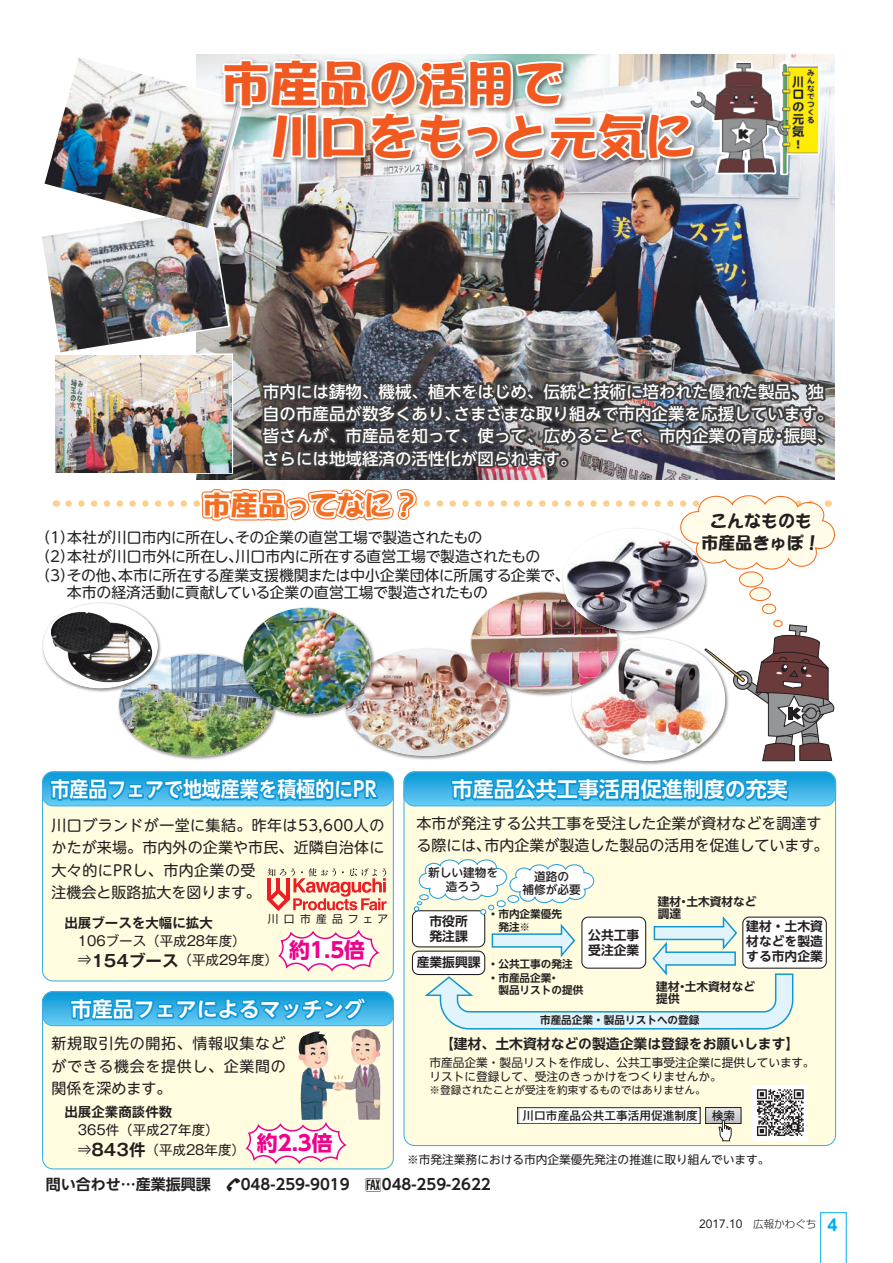
<style>
.page{position:relative;width:893px;height:1263px;background:#fff}
.page>*{position:absolute;margin:0;border:0;box-sizing:border-box;transform-origin:0 0}
.t1{font:48.9px/52.5px "DFPOP1 W12 MP RKSJ H";color:#f15921}
.t2{font:27.6px "DFPOP1 W12 MP RKSJ H";color:#f36e21}
.t3{font:700 21px "UD Shin Go NT Pro De";color:#fff}
.t4{font:700 21px "UD Shin Go NT Pro De";color:#fff;scale:.9 1}
.t5{font:700 21px "UD Shin Go NT Pro";color:#ed028c}
.t6{font:700 18px "Arial";color:#00aeef}
.t7{font:16.95px/22.4px "DFPOP1 W12 MP RKSJ H";color:#231f20;text-align:center}
.t8{font:500 16.5px/22.4px "UD Shin Go NT Pro";color:#fff}
.t9{font:700 16.5px "Gothic MB101 Pro De";color:#231f20}
.t10{font:15px/22.5px "UD Shin M Go Pro";letter-spacing:.01em;color:#231f20}
.t11{font:700 15px "UD Shin Go NT Pro De";color:#231f20}
.t12{font:14.85px "UD Shin M Go Pro";letter-spacing:-.01em;color:#231f20}
.t13{font:700 13.8px "UD Shin Go NT Pro De";color:#231f20}
.t14{font:13.5px/19.5px "Gothic MB101 Pro";color:#231f20}
.t15{font:700 13.5px "Gothic MB101 Pro De";color:#231f20}
.t16{font:700 12.75px/14.9px "UD Shin Go NT Pro De";color:#231f20}
.t17{font:12px "Avenir";color:#231f20}
.t18{font:11.7px/14.4px "UD Shin Go NT Pro";color:#231f20}
.t19{font:700 11.7px/12.1px "UD Shin Go NT Pro De";color:#231f20}
.t20{font:500 11.7px "UD Shin M Go Pro";color:#231f20}
.t21{font:500 11.7px "Gothic MB101 Pro";color:#231f20}
.t22{font:700 11.7px "Futo Go B101 Pro";color:#231f20}
.t23{font:10.8px "Shin Go Pro";letter-spacing:.5em;color:#231f20}
.t24{font:700 10.65px/12.1px "UD Shin Go NT Pro De";color:#231f20}
.t25{font:10.65px "UD Shin Go NT Pro";color:#231f20}
.t26{font:300 10.5px "Shin Go Pro";color:#231f20}
.s1{font-size:42.45px}
.s2{font-size:23.4px}
.s3{font-family:"Bibs Normal";font-weight:400}
</style>
<div class="page">
<svg style="left:820px;top:1212px;width:27px;height:51px"></svg>
<div style="left:404px;top:772px;width:432px;height:373px;background:#fffce0;border-radius:11px"></div>
<div style="left:43px;top:992px;width:350px;height:177px;background:#fffce0;border-radius:11px"></div>
<svg style="left:245px;top:1122px;width:102px;height:42px"></svg>
<img style="left:42px;top:54px;width:794px;height:976px">
<img style="left:322px;top:1029px;width:41px;height:53px">
<div style="left:753px;top:1085px;width:55px;height:55px;background:#fff"></div>
<svg style="left:757px;top:1089px;width:47px;height:47px"></svg>
<div style="left:519px;top:1109px;width:179px;height:13px;background:#fff"></div>
<div style="left:517px;top:1107px;width:183px;height:17px;border:1px solid #231f20"></div>
<svg style="left:707px;top:1109px;width:32px;height:13px"></svg>
<div style="left:705px;top:1107px;width:36px;height:17px;border:1px solid #231f20"></div>
<svg style="left:718px;top:1119px;width:14px;height:23px"></svg>
<h1 class="t1" style="left:222px;top:57px;width:475px">市産品の活用で<br>　川口をも<span class="s1">っ</span>と元気に</h1>
<p class="t8" style="left:454px;top:380px;width:381px;text-indent:-191px">市内には鋳物、機械、植木をはじめ、伝統と技術に培われた優れた製品、独さまざまな取り組みで市内企業を応援しています。</p>
<p class="t8" style="left:263px;top:402px;width:199px">自の市産品が数多くあり、</p>
<p class="t8" style="left:263px;top:424px;width:513px">皆さんが、市産品を知って、使って、広めることで、市内企業の育成さらには地域経済の活性化が図られます。</p>
<p class="t8" style="left:784px;top:424px;width:51px">振興、</p>
<p class="t8" style="left:771px;top:424px;width:18px">・</p>
<h2 class="t2" style="left:203px;top:491px;width:218px">市産品<span class="s2">っ</span>てなに?</h2>
<p class="t12" style="left:48px;top:525px;width:436px">１本社が川口市内に所在しその企業の直営工場で製造されたもの</p>
<p class="t12" style="left:36px;top:525px;width:16px">（</p>
<p class="t12" style="left:60px;top:525px;width:16px">）</p>
<p class="t12" style="left:228px;top:525px;width:16px">、</p>
<p class="t12" style="left:48px;top:544px;width:197px">２本社が川口市外に所在し、</p>
<p class="t12" style="left:36px;top:544px;width:16px">（</p>
<p class="t12" style="left:60px;top:544px;width:16px">）</p>
<p class="t12" style="left:236px;top:544px;width:306px">川口市内に所在する直営工場で製造されたもの</p>
<p class="t12" style="left:36px;top:564px;width:16px">（</p>
<p class="t12" style="left:60px;top:564px;width:16px">）</p>
<p class="t12" style="left:118px;top:564px;width:453px">本市に所在する産業支援機関または中小企業団体に所属する企業で、</p>
<p class="t12" style="left:48px;top:564px;width:79px">３その他、</p>
<p class="t12" style="left:67px;top:581px;width:422px">本市の経済活動に貢献している企業の直営工場で製造されたもの</p>
<p class="t7" style="left:702px;top:509px;width:121px">こんなものも市産品きゅぽ!</p>
<h3 class="t4" style="left:51px;top:772px;width:363px">市産品フェアで地域産業を積極的にPR</h3>
<p class="t10" style="left:52px;top:813px;width:334px">川口ブランドが一堂に集結。昨年は53,600人のかたが来場。市内外の企業や市民、近隣自治体に大々的にPRし、市内企業の受<br>注機会と販路拡大を図ります。</p>
<p class="t15" style="left:64px;top:911px;width:150px">出展ブースを大幅に拡大</p>
<p class="t14" style="left:179px;top:929px;width:101px;text-indent:-114px">　106ブース（平成28年度(<br>（平成29年度(</p>
<p class="t23" style="left:268px;top:910px;width:122px">川口市産品フェア</p>
<h3 class="t5" style="left:289px;top:933px;width:77px">約1.5倍</h3>
<p class="t9" style="left:91px;top:946px;width:89px">154ブース</p>
<p class="t14" style="left:64px;top:949px;width:28px">　⇒</p>
<h3 class="t3" style="left:71px;top:992px;width:296px">市産品フェアによるマッチング</h3>
<p class="t10" style="left:52px;top:1031px;width:236px;text-align:justify">新規取引先の開拓、情報収集などができる機会を提供し、企業間の関係を深めます。</p>
<p class="t15" style="left:64px;top:1101px;width:109px">出展企業商談件数</p>
<p class="t14" style="left:146px;top:1118px;width:101px;text-indent:-81px">　365件（平成27年度(<br>（平成28年度(</p>
<h3 class="t5" style="left:257px;top:1126px;width:77px">約2.3倍</h3>
<p class="t9" style="left:91px;top:1136px;width:56px">843件</p>
<p class="t14" style="left:64px;top:1138px;width:28px">　⇒</p>
<h3 class="t3" style="left:452px;top:772px;width:337px">市産品公共工事活用促進制度の充実</h3>
<p class="t10" style="left:484px;top:811px;width:346px;text-indent:-68px">本市が発注する公共工事を受注した企業が資材などを調達す市内企業が製造した製品の活用を促進しています。</p>
<p class="t10" style="left:417px;top:833px;width:76px">る際には、</p>
<p class="t20" style="left:428px;top:863px;width:72px">新しい建物を</p>
<p class="t20" style="left:534px;top:867px;width:37px">道路の</p>
<p class="t20" style="left:446px;top:877px;width:37px">造ろう</p>
<p class="t20" style="left:522px;top:880px;width:60px">補修が必要</p>
<p class="t16" style="left:429px;top:913px;width:40px">市役所発注課</p>
<p class="t16" style="left:417px;top:954px;width:65px">産業振興課</p>
<p class="t19" style="left:658px;top:895px;width:100px">建材土木資材など</p>
<p class="t19" style="left:658px;top:895px;width:33px;text-indent:20px">・調達</p>
<p class="t24" style="left:488px;top:908px;width:76px">•市内企業優先　発注※</p>
<p class="t16" style="left:588px;top:927px;width:52px">公共工事受注企業</p>
<p class="t16" style="left:746px;top:919px;width:78px;text-align:justify">建材・土木資材などを製造する市内企業</p>
<p class="t24" style="left:549px;top:956px;width:26px;line-height:14.4px;text-indent:-61px">•公共工事の発注・</p>
<p class="t24" style="left:488px;top:971px;width:97px">•市産品企業<br>　製品リストの提供</p>
<p class="t19" style="left:656px;top:980px;width:100px">建材土木資材など</p>
<p class="t19" style="left:656px;top:980px;width:33px;text-indent:20px">・提供</p>
<p class="t24" style="left:540px;top:1014px;width:161px">市産品企業・製品リストへの登録</p>
<p class="t18" style="left:429px;top:1055px;width:387px">市産品企業・製品リストを作成し、公共工事受注企業に提供しています。リストに登録して、受注のきっかけをつくりませんか。</p>
<p class="t25" style="left:429px;top:1082px;width:278px">※登録されたことが受注を約束するものではありません。</p>
<p class="t13" style="left:440px;top:1033px;width:361px">【建材、土木資材などの製造企業は登録をお願いします【</p>
<p class="t21" style="left:523px;top:1106px;width:177px">川口市産品公共工事活用促進制度</p>
<p class="t22" style="left:712px;top:1106px;width:25px">検索</p>
<p class="t18" style="left:407px;top:1151px;width:364px">※市発注業務における市内企業優先発注の推進に取り組んでいます。</p>
<p class="t11" style="left:46px;top:1172px;width:447px">問い合わせ…産業振興課　<span class="s3">A</span>048-259-9019　<span class="s3">E</span>048-259-2622</p>
<p class="t17" style="left:703px;top:1217px;width:38px">2017.9</p>
<p class="t17" style="left:699px;top:1217px;width:45px">2017.10</p>
<p class="t26" style="left:751px;top:1215px;width:65px">広報かわぐち</p>
<p class="t26" style="left:753px;top:1215px;width:65px">広報かわぐち</p>
<p class="t6" style="left:826px;top:1213px;width:12px">8</p>
<p class="t6" style="left:828px;top:1213px;width:12px">4</p>
</div>
